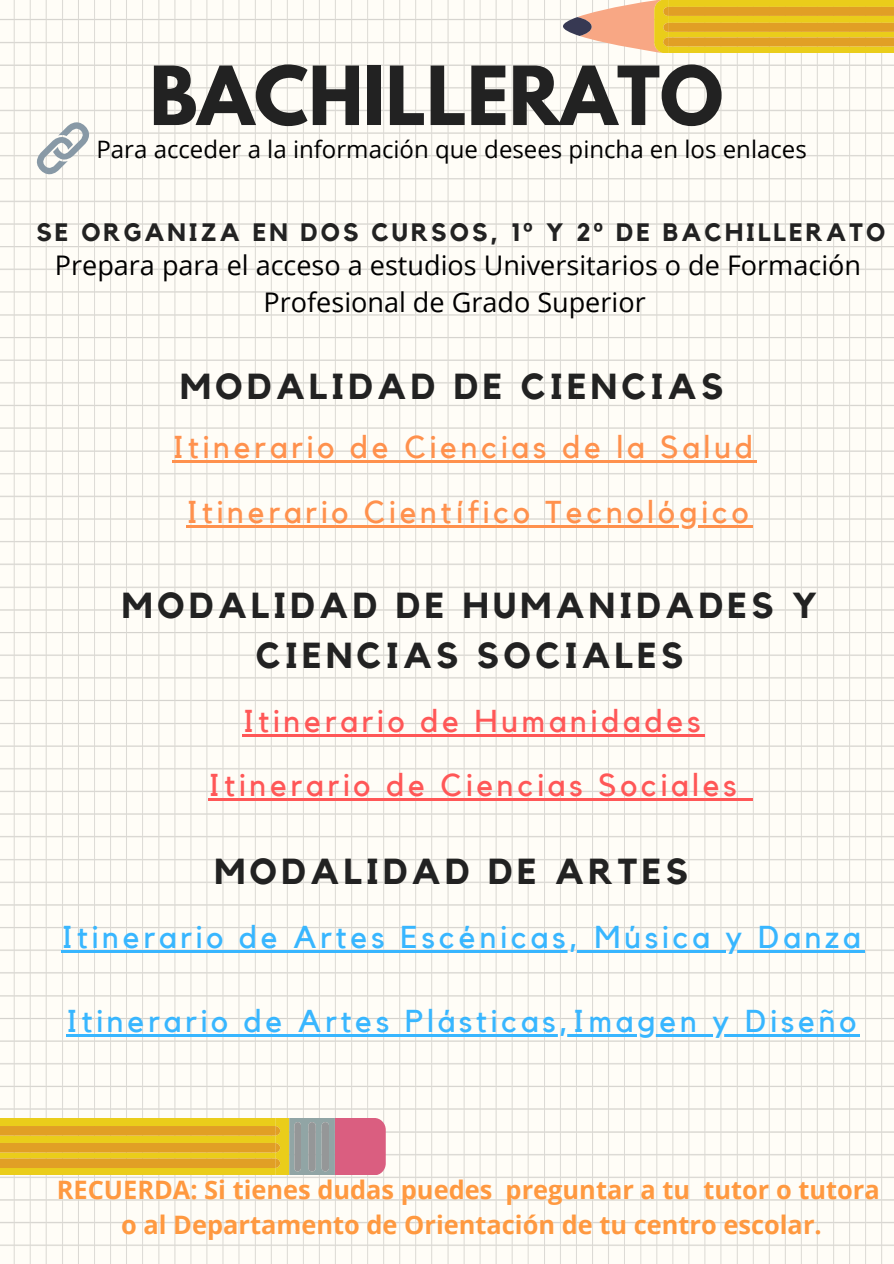
<style>
.page{position:relative;width:894px;height:1264px;background:#fff}
.page>*{position:absolute;margin:0;border:0;box-sizing:border-box;transform-origin:0 0}
.t1{font:700 72px "League Spartan";color:#222}
.t2{font:700 36px/50.4px "Kollektif";letter-spacing:.12em;color:#222;text-align:center}
.t3{font:31.5px "Kollektif";letter-spacing:.12em;color:#38b6ff}
.t4{font:31.5px "Kollektif";letter-spacing:.12em;color:#ff914d}
.t5{font:31.5px/63.6px "Kollektif";letter-spacing:.12em;color:#ff5757;text-align:center}
.t6{font:27px/37.2px "Open Sans";color:#000;text-align:center}
.t7{font:700 25.35px/35px "Open Sans";color:#ff9940;text-align:center}
.t8{font:700 25.05px "Kollektif";letter-spacing:.12em;color:#222}
.t9{font:24px "Open Sans";color:#000}
.s1{font-family:"Noto Sans"}
</style>
<div class="page">
<img style="left:0;top:0;width:893px;height:1263px">
<svg style="left:563px;top:0;width:330px;height:52px;background:#e7b849"></svg>
<svg style="left:0;top:1118px;width:385px;height:56px;background:#daa83d"></svg>
<svg style="left:37px;top:122px;width:53px;height:53px"></svg>
<hr style="left:172px;top:460px;width:584px;height:2px;background:#ff914d">
<hr style="left:186px;top:525px;width:566px;height:3px;background:#ff914d">
<hr style="left:242px;top:734px;width:462px;height:2px;background:#ff5757">
<hr style="left:208px;top:798px;width:532px;height:2px;background:#ff5757">
<svg style="left:740px;top:798px;width:12px;height:2px"></svg>
<hr style="left:61px;top:950px;width:803px;height:2px;background:#38b6ff">
<hr style="left:66px;top:1033px;width:793px;height:3px;background:#38b6ff">
<h1 class="t1" style="left:149px;top:60px;width:575px">BACHILLERATO</h1>
<p class="t9" style="left:96px;top:132px;width:711px">Para acceder a la información que desees pincha en los enlaces</p>
<p class="t8" style="left:36px;top:221px;width:850px">SE ORGANIZA EN DOS CURSOS, 1<span class="s1">º</span> Y 2<span class="s1">º</span> DE BACHILLERATO</p>
<p class="t6" style="left:55px;top:245px;width:807px">Prepara para el acceso a estudios Universitarios o de Formación<br>Profesional de Grado Superior</p>
<h2 class="t2" style="left:180px;top:363px;width:544px">MODALIDAD DE CIENCIAS</h2>
<p class="t4" style="left:172px;top:432px;width:582px">Itinerario de Ciencias de la Salud</p>
<p class="t4" style="left:186px;top:497px;width:563px">Itinerario Científico Tecnológico</p>
<h2 class="t2" style="left:122px;top:581px;width:696px">MODALIDAD DE HUMANIDADES Y<br>CIENCIAS SOCIALES</h2>
<p class="t5" style="left:208px;top:690px;width:530px">Itinerario de Humanidades<br>Itinerario de Ciencias Sociales</p>
<h2 class="t2" style="left:214px;top:847px;width:475px">MODALIDAD DE ARTES</h2>
<p class="t3" style="left:61px;top:922px;width:800px">Itinerario de Artes Escénicas, Música y Danza</p>
<p class="t3" style="left:66px;top:1006px;width:791px">Itinerario de Artes Plásticas,Imagen y Diseño</p>
<p class="t7" style="left:57px;top:1171px;width:824px">RECUERDA: Si tienes dudas puedes preguntar a tu tutor o tutora o al Departamento de Orientación de tu centro escolar.</p>
</div>
